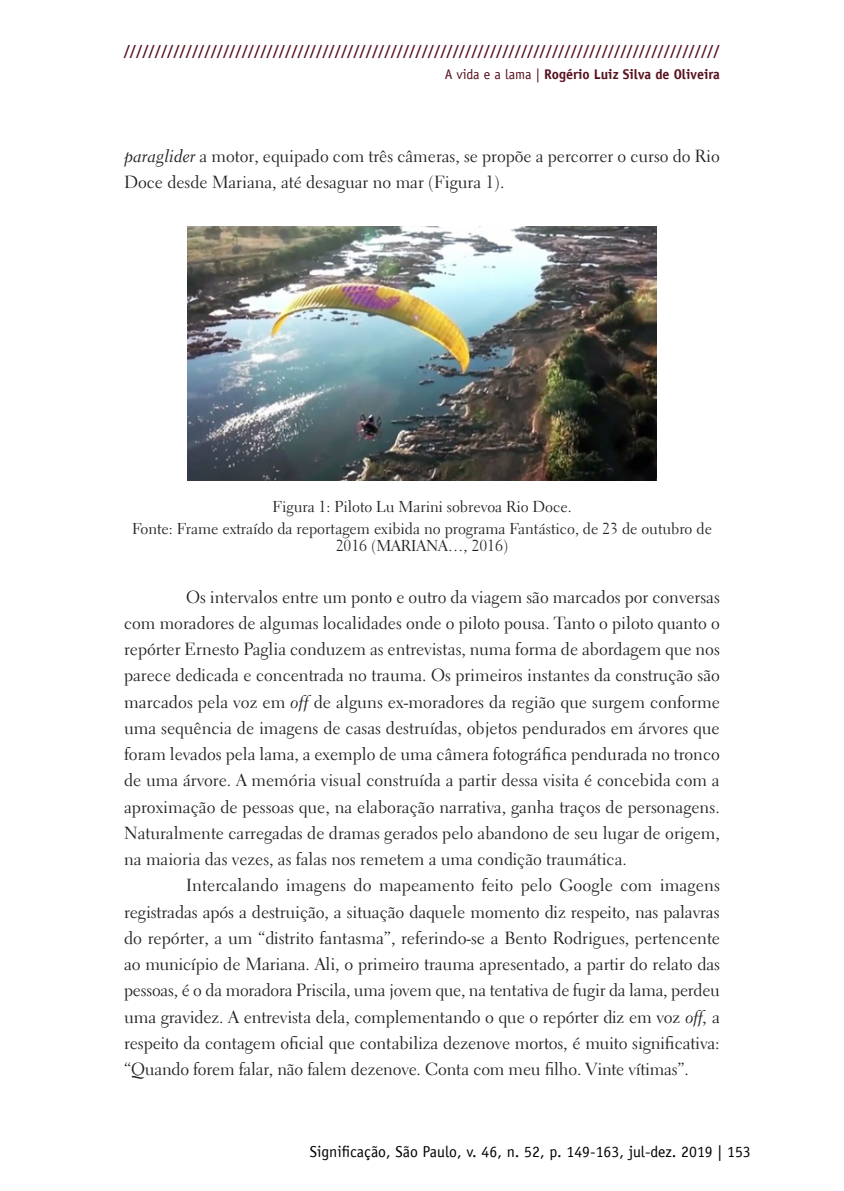
<style>
.page{position:relative;width:844px;height:1191px;background:#fff}
.page>*{position:absolute;margin:0;border:0;box-sizing:border-box;transform-origin:0 0}
.TEXTO{font:17.5px/26.2px "Electra LT Std";color:#231f20;text-align:justify}
.Fonte_figura{font:15.75px/17.5px "Electra LT Std";color:#231f20;text-align:center}
.t1{font:15.75px "Officina Sans LT";color:#000}
.Tit_figura{font:15.75px "Electra LT Std";color:#231f20}
.t2{font:700 14px "Officina Sans LT";color:#56111d}
.s1{font-weight:400}
.s2{font-family:"Electra LT Std Cursive"}
</style>
<div class="page">
<img style="left:187px;top:226px;width:469px;height:254px">
<p class="t2" style="left:124px;top:41px;width:597px">////////////////////////////////////////////////////////////////////////////////////////////////</p>
<p class="t2" style="left:444px;top:66px;width:276px"><span class="s1">A vida e a lama |</span> Rogério Luiz Silva de Oliveira</p>
<p class="TEXTO" style="left:124px;top:143px;width:597px"><span class="s2">paraglider</span> a motor, equipado com três câmeras, se propõe a percorrer o curso do Rio<br>Doce desde Mariana, até desaguar no mar (Figura 1).</p>
<p class="Tit_figura" style="left:272px;top:496px;width:300px">Figura 1: Piloto Lu Marini sobrevoa Rio Doce.</p>
<p class="Fonte_figura" style="left:132px;top:520px;width:581px">Fonte: Frame extraído da reportagem exibida no programa Fantástico, de 23 de outubro de<br>2016 (MARIANA…, 2016)</p>
<p class="TEXTO" style="left:124px;top:583px;width:597px;text-indent:62px">Os intervalos entre um ponto e outro da viagem são marcados por conversas com moradores de algumas localidades onde o piloto pousa. Tanto o piloto quanto o repórter Ernesto Paglia conduzem as entrevistas, numa forma de abordagem que nos parece dedicada e concentrada no trauma. Os primeiros instantes da construção são marcados pela voz em <span class="s2">off</span> de alguns ex-moradores da região que surgem conforme uma sequência de imagens de casas destruídas, objetos pendurados em árvores que foram levados pela lama, a exemplo de uma câmera fotográfica pendurada no tronco de uma árvore. A memória visual construída a partir dessa visita é concebida com a aproximação de pessoas que, na elaboração narrativa, ganha traços de personagens.<br>Naturalmente carregadas de dramas gerados pelo abandono de seu lugar de origem, na maioria das vezes, as falas nos remetem a uma condição traumática.</p>
<p class="TEXTO" style="left:124px;top:872px;width:597px;text-indent:62px">Intercalando imagens do mapeamento feito pelo Google com imagens registradas após a destruição, a situação daquele momento diz respeito, nas palavras do repórter, a um “distrito fantasma”, referindo-se a Bento Rodrigues, pertencente ao município de Mariana. Ali, o primeiro trauma apresentado, a partir do relato das pessoas, é o da moradora Priscila, uma jovem que, na tentativa de fugir da lama, perdeu uma gravidez. A entrevista dela, complementando o que o repórter diz em voz <span class="s2">off,</span> a respeito da contagem oficial que contabiliza dezenove mortos, é muito significativa: “Quando forem falar, não falem dezenove. Conta com meu filho. Vinte vítimas”.</p>
<p class="t1" style="left:310px;top:1142px;width:442px">Significação, São Paulo, v. 46, n. 52, p. 149-163, jul-dez. 2019 | 153</p>
</div>
